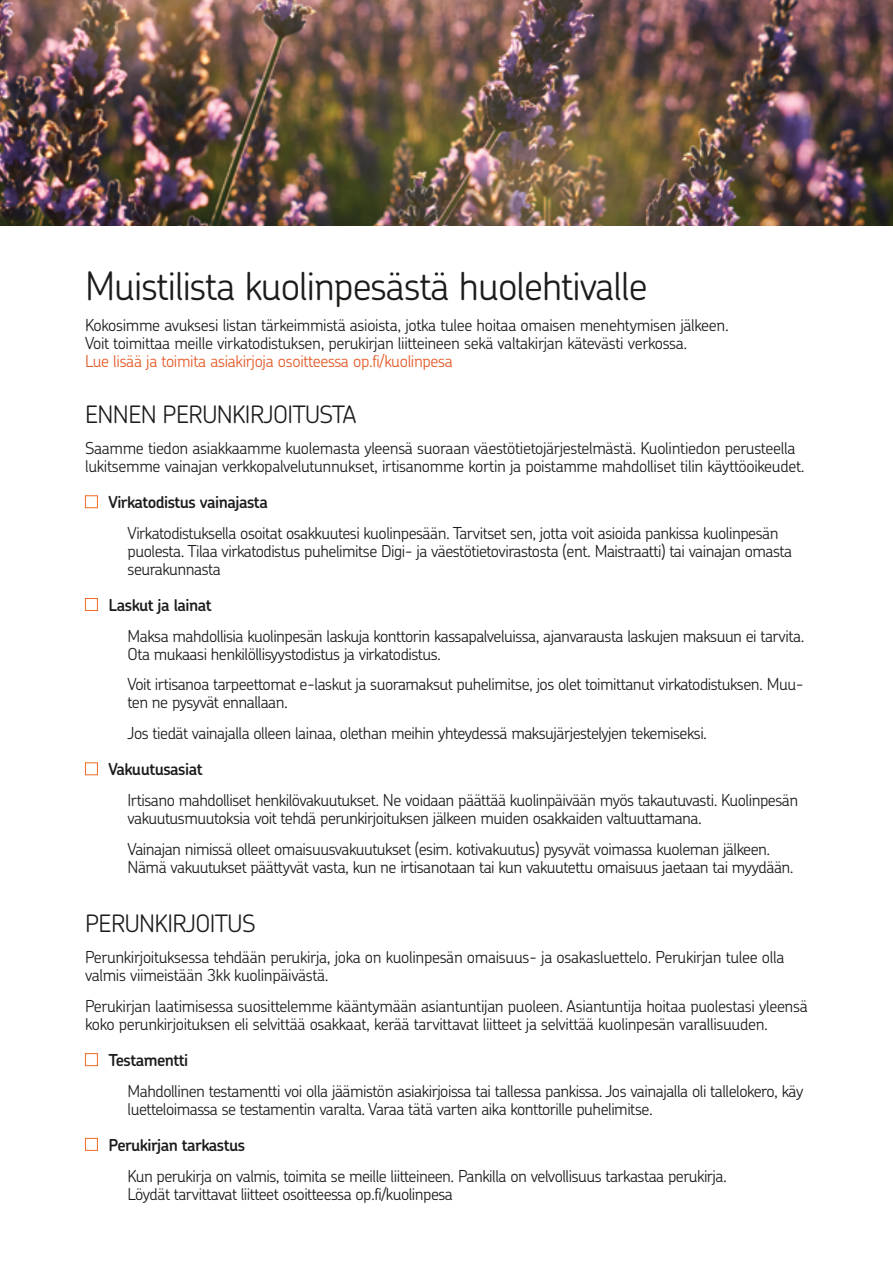
<style>
.page{position:relative;width:893px;height:1263px;background:#fff}
.page>*{position:absolute;margin:0;border:0;box-sizing:border-box;transform-origin:0 0}
.H1_Otsikko_24pt{font:300 39px "OP Chevin Pro";letter-spacing:-.025em;color:#1d1c1b}
.H2_Otsikko_16pt{font:300 24px "OP Chevin Pro";letter-spacing:-.025em;color:#1d1c1b}
.Leipis_11pt_sisennet{font:300 16.5px/18px "OP Chevin Pro";letter-spacing:-.03em;color:#1d1c1b}
.Leipis_11pt{font:300 16.5px/18px "OP Chevin Pro";letter-spacing:-.02em;color:#1d1c1b}
.H3_otsikko_11pt{font:600 16.5px "OP Chevin Pro";letter-spacing:-.03em;color:#1d1c1b}
.s1{color:#e45926}
</style>
<div class="page">
<div style="left:85px;top:495px;width:13px;height:13px;border:1px solid #f36c24"></div>
<div style="left:85px;top:598px;width:13px;height:13px;border:1px solid #f36c24"></div>
<div style="left:85px;top:762px;width:13px;height:13px;border:1px solid #f36c24"></div>
<div style="left:85px;top:1053px;width:13px;height:13px;border:1px solid #f36c24"></div>
<div style="left:85px;top:1138px;width:13px;height:13px;border:1px solid #f36c24"></div>
<img style="left:0;top:0;width:893px;height:225px">
<h1 class="H1_Otsikko_24pt" style="left:85px;top:259px;width:564px">Muistilista kuolinpesästä huolehtivalle</h1>
<p class="Leipis_11pt" style="left:85px;top:315px;width:645px">Kokosimme avuksesi listan tärkeimmistä asioista, jotka tulee hoitaa omaisen menehtymisen jälkeen.<br>Voit toimittaa meille virkatodistuksen, perukirjan liitteineen sekä valtakirjan kätevästi verkossa.<br><span class="s1">Lue lisää ja toimita asiakirjoja osoitteessa op.fi/kuolinpesa</span></p>
<h2 class="H2_Otsikko_16pt" style="left:85px;top:398px;width:273px">ENNEN PERUNKIRJOITUSTA</h2>
<p class="Leipis_11pt" style="left:85px;top:439px;width:721px">Saamme tiedon asiakkaamme kuolemasta yleensä suoraan väestötietojärjestelmästä. Kuolintiedon perusteella lukitsemme vainajan verkkopalvelutunnukset, irtisanomme kortin ja poistamme mahdolliset tilin käyttöoikeudet.</p>
<h3 class="H3_otsikko_11pt" style="left:108px;top:491px;width:161px">Virkatodistus vainajasta</h3>
<p class="Leipis_11pt_sisennet" style="left:128px;top:523px;width:666px">Virkatodistuksella osoitat osakkuutesi kuolinpesään. Tarvitset sen, jotta voit asioida pankissa kuolinpesän puolesta. Tilaa virkatodistus puhelimitse Digi- ja väestötietovirastosta (ent. Maistraatti) tai vainajan omasta seurakunnasta</p>
<h3 class="H3_otsikko_11pt" style="left:108px;top:594px;width:105px">Laskut ja lainat</h3>
<p class="Leipis_11pt_sisennet" style="left:128px;top:626px;width:678px">Maksa mahdollisia kuolinpesän laskuja konttorin kassapalveluissa, ajanvarausta laskujen maksuun ei tarvita.<br>Ota mukaasi henkilöllisyystodistus ja virkatodistus.</p>
<p class="Leipis_11pt_sisennet" style="left:128px;top:675px;width:678px">Voit irtisanoa tarpeettomat e-laskut ja suoramaksut puhelimitse, jos olet toimittanut virkatodistuksen. Muu&shy;ten ne pysyvät ennallaan.</p>
<p class="Leipis_11pt_sisennet" style="left:128px;top:724px;width:581px">Jos tiedät vainajalla olleen lainaa, olethan meihin yhteydessä maksujärjestelyjen tekemiseksi.</p>
<h3 class="H3_otsikko_11pt" style="left:108px;top:758px;width:96px">Vakuutusasiat</h3>
<p class="Leipis_11pt_sisennet" style="left:128px;top:790px;width:672px">Irtisano mahdolliset henkilövakuutukset. Ne voidaan päättää kuolinpäivään myös takautuvasti. Kuolinpesän vakuutusmuutoksia voit tehdä perunkirjoituksen jälkeen muiden osakkaiden valtuuttamana.</p>
<p class="Leipis_11pt_sisennet" style="left:128px;top:839px;width:668px">Vainajan nimissä olleet omaisuusvakuutukset (esim. kotivakuutus) pysyvät voimassa kuoleman jälkeen.<br>Nämä vakuutukset päättyvät vasta, kun ne irtisanotaan tai kun vakuutettu omaisuus jaetaan tai myydään.</p>
<h2 class="H2_Otsikko_16pt" style="left:85px;top:907px;width:172px">PERUNKIRJOITUS</h2>
<p class="Leipis_11pt" style="left:85px;top:948px;width:701px">Perunkirjoituksessa tehdään perukirja, joka on kuolinpesän omaisuus- ja osakasluettelo. Perukirjan tulee olla valmis viimeistään 3kk kuolinpäivästä.</p>
<p class="Leipis_11pt" style="left:85px;top:996px;width:724px">Perukirjan laatimisessa suosittelemme kääntymään asiantuntijan puoleen. Asiantuntija hoitaa puolestasi yleensä koko perunkirjoituksen eli selvittää osakkaat, kerää tarvittavat liitteet ja selvittää kuolinpesän varallisuuden.</p>
<h3 class="H3_otsikko_11pt" style="left:108px;top:1049px;width:81px">Testamentti</h3>
<p class="Leipis_11pt_sisennet" style="left:128px;top:1081px;width:677px">Mahdollinen testamentti voi olla jäämistön asiakirjoissa tai tallessa pankissa. Jos vainajalla oli tallelokero, käy luetteloimassa se testamentin varalta. Varaa tätä varten aika konttorille puhelimitse.</p>
<h3 class="H3_otsikko_11pt" style="left:108px;top:1134px;width:138px">Perukirjan tarkastus</h3>
<p class="Leipis_11pt_sisennet" style="left:128px;top:1166px;width:601px">Kun perukirja on valmis, toimita se meille liitteineen. Pankilla on velvollisuus tarkastaa perukirja.<br>Löydät tarvittavat liitteet osoitteessa op.fi/kuolinpesa</p>
</div>
